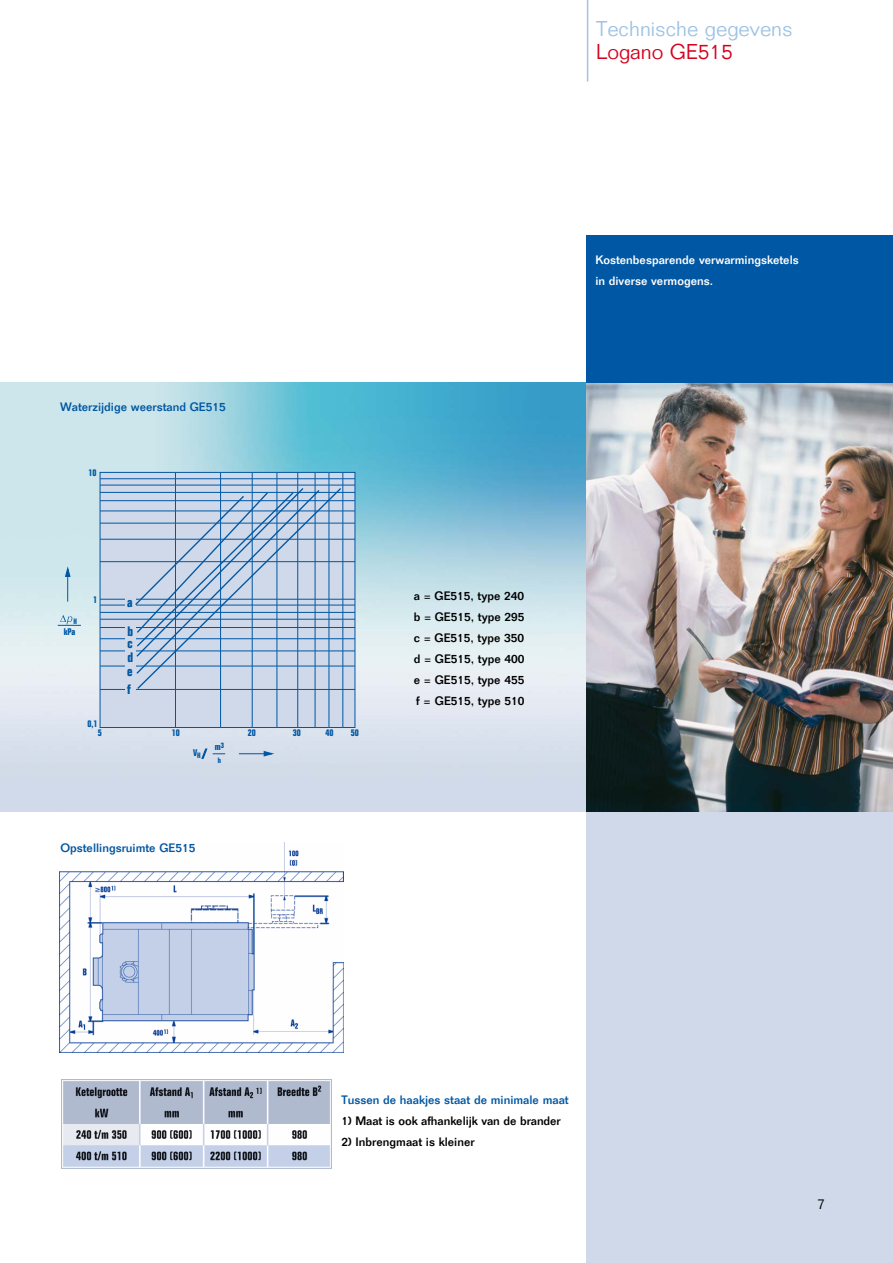
<style>
.page{position:relative;width:893px;height:1263px;background:#fff}
.page>*{position:absolute;margin:0;border:0;box-sizing:border-box;transform-origin:0 0}
.t1{font:300 21px "Folio Std";color:#9fc3e4}
.t2{font:300 21px "Folio Std";color:#d4021d}
.t3{font:300 14.25px "Folio Std";color:#000}
.t4{font:700 condensed 13.35px/13.6px "Folio Std";color:#0057a3}
.t5{font:500 12px/21px "Folio Std";color:#000;text-align:justify}
.t6{font:500 12px "Folio Std";color:#0057a3}
.t7{font:500 12px/21px "Folio Std";color:#fff}
.t8{font:700 condensed 9.45px "Folio Std";color:#0057a3}
.t9{font:700 condensed 7.65px "Folio Std";color:#0057a3}
</style>
<div class="page">
<div style="left:587px;top:812px;width:306px;height:451px;background:#cfd9ea"></div>
<img style="left:0;top:383px;width:893px;height:429px">
<div style="left:587px;top:235px;width:306px;height:148px;background:#0057a3"></div>
<hr style="left:67px;top:572px;width:1px;height:30px;background:#0057a3">
<svg style="left:64px;top:564px;width:7px;height:14px"></svg>
<hr style="left:239px;top:753px;width:30px;height:1px;background:#0057a3">
<svg style="left:263px;top:750px;width:14px;height:7px"></svg>
<svg style="left:200px;top:748px;width:25px;height:12px"></svg>
<div style="left:100px;top:472px;width:255px;height:256px;background:#cfd9ea;border:1px solid #0057a3"></div>
<hr style="left:342px;top:472px;width:1px;height:255px;background:#0057a3">
<hr style="left:329px;top:472px;width:1px;height:255px;background:#0057a3">
<hr style="left:315px;top:472px;width:1px;height:255px;background:#0057a3">
<hr style="left:297px;top:472px;width:1px;height:255px;background:#0057a3">
<hr style="left:277px;top:472px;width:1px;height:255px;background:#0057a3">
<hr style="left:252px;top:472px;width:1px;height:255px;background:#0057a3">
<hr style="left:220px;top:472px;width:1px;height:255px;background:#0057a3">
<hr style="left:175px;top:472px;width:1px;height:255px;background:#0057a3">
<hr style="left:100px;top:689px;width:255px;height:1px;background:#0057a3">
<hr style="left:100px;top:666px;width:255px;height:1px;background:#0057a3">
<hr style="left:100px;top:651px;width:255px;height:1px;background:#0057a3">
<hr style="left:100px;top:638px;width:255px;height:1px;background:#0057a3">
<hr style="left:100px;top:627px;width:255px;height:1px;background:#0057a3">
<hr style="left:100px;top:619px;width:255px;height:1px;background:#0057a3">
<hr style="left:100px;top:612px;width:255px;height:1px;background:#0057a3">
<hr style="left:100px;top:605px;width:255px;height:1px;background:#0057a3">
<hr style="left:100px;top:599px;width:255px;height:1px;background:#0057a3">
<hr style="left:100px;top:561px;width:255px;height:1px;background:#0057a3">
<hr style="left:100px;top:539px;width:255px;height:1px;background:#0057a3">
<hr style="left:100px;top:523px;width:255px;height:1px;background:#0057a3">
<hr style="left:100px;top:511px;width:255px;height:1px;background:#0057a3">
<hr style="left:100px;top:500px;width:255px;height:1px;background:#0057a3">
<hr style="left:100px;top:492px;width:255px;height:1px;background:#0057a3">
<hr style="left:100px;top:485px;width:255px;height:1px;background:#0057a3">
<hr style="left:100px;top:478px;width:255px;height:1px;background:#0057a3">
<div style="left:125px;top:598px;width:11px;height:11px;background:#cfd9ea"></div>
<div style="left:125px;top:625px;width:11px;height:42px;background:#cfd9ea"></div>
<div style="left:125px;top:684px;width:11px;height:11px;background:#cfd9ea"></div>
<svg style="left:134px;top:487px;width:209px;height:202px"></svg>
<svg style="left:58px;top:615px;width:23px;height:11px"></svg>
<hr style="left:587px;top:0;width:1px;height:82px;background:#9fc3e4">
<img style="left:61px;top:1080px;width:270px;height:89px">
<img style="left:60px;top:842px;width:283px;height:211px">
<h1 class="t1" style="left:596px;top:16px;width:198px">Technische gegevens</h1>
<h1 class="t2" style="left:596px;top:39px;width:138px">Logano GE515</h1>
<p class="t6" style="left:60px;top:400px;width:167px">Waterzijdige weerstand GE515</p>
<p class="t8" style="left:88px;top:468px;width:10px">10</p>
<p class="t9" style="left:74px;top:617px;width:5px">H</p>
<p class="t8" style="left:64px;top:626px;width:13px">kPa</p>
<p class="t8" style="left:93px;top:594px;width:6px">1</p>
<p class="t4" style="left:127px;top:587px;width:8px;line-height:29.2px">a b</p>
<p class="t4" style="left:127px;top:637px;width:8px;text-align:justify">c d e</p>
<p class="t4" style="left:127px;top:683px;width:5px">f</p>
<p class="t8" style="left:87px;top:719px;width:12px">0,1</p>
<p class="t8" style="left:98px;top:727px;width:6px">5</p>
<p class="t8" style="left:172px;top:727px;width:10px">10</p>
<p class="t8" style="left:248px;top:727px;width:10px">20</p>
<p class="t8" style="left:293px;top:727px;width:10px">30</p>
<p class="t8" style="left:325px;top:727px;width:10px">40</p>
<p class="t8" style="left:351px;top:727px;width:10px">50</p>
<p class="t8" style="left:193px;top:747px;width:9px">V<sub>H</sub></p>
<p class="t8" style="left:215px;top:741px;width:11px">m<sup>3</sup></p>
<p class="t9" style="left:218px;top:756px;width:5px">h</p>
<p class="t6" style="left:60px;top:841px;width:137px">Opstellingsruimte GE515</p>
<p class="t5" style="left:414px;top:585px;width:112px">a = GE515, type 240 b = GE515, type 295 c = GE515, type 350 d = GE515, type 400 e = GE515, type 455 f = GE515, type 510</p>
<p class="t7" style="left:595px;top:249px;width:205px">Kostenbesparende verwarmingsketels in diverse vermogens.</p>
<p class="t6" style="left:341px;top:1093px;width:229px">Tussen de haakjes staat de minimale maat</p>
<p class="t5" style="left:341px;top:1110px;width:221px">1) Maat is ook afhankelijk van de brander</p>
<p class="t5" style="left:341px;top:1131px;width:135px">2) Inbrengmaat is kleiner</p>
<p class="t3" style="left:817px;top:1195px;width:18px">77</p>
</div>
